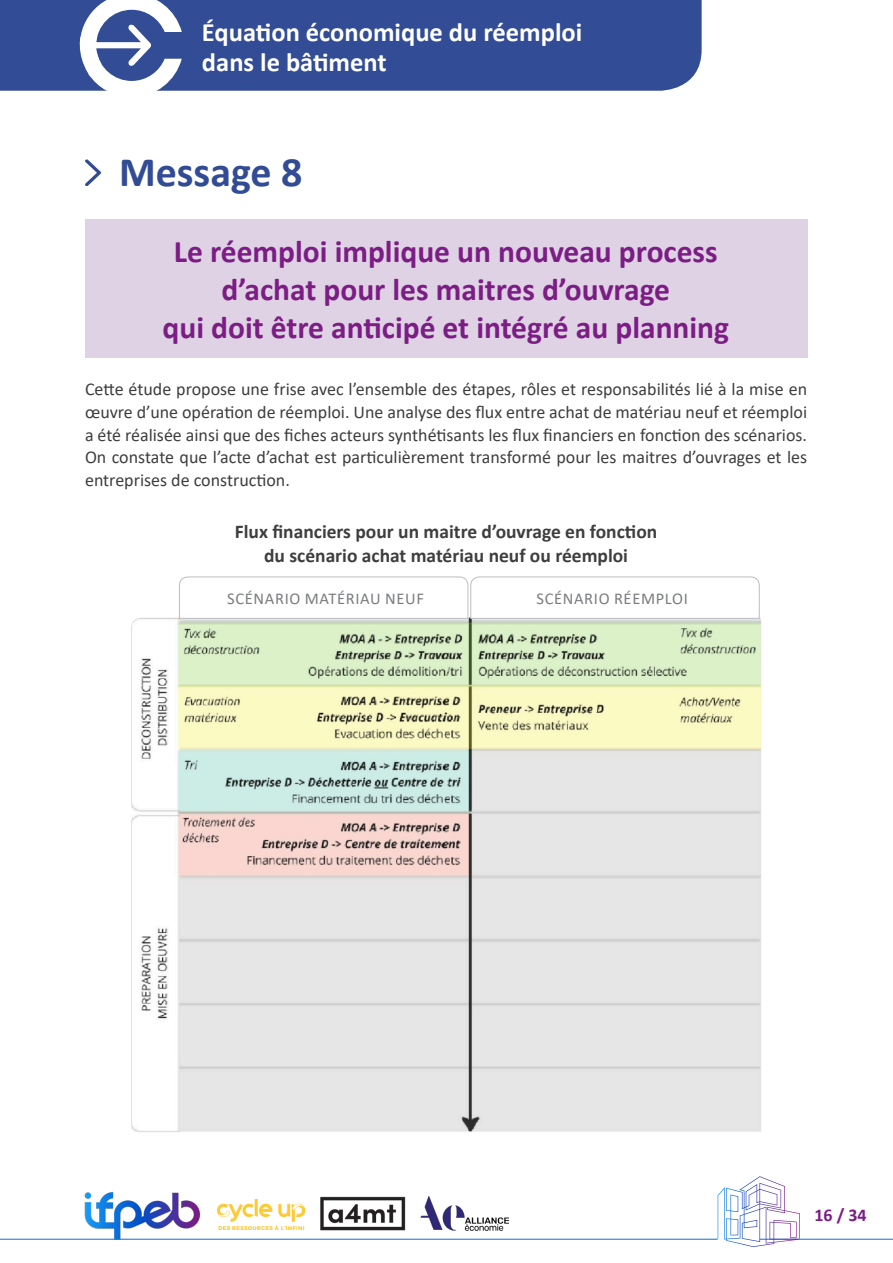
<style>
.page{position:relative;width:893px;height:1263px;background:#fff}
.page>*{position:absolute;margin:0;border:0;box-sizing:border-box;transform-origin:0 0}
.t1{font:700 42px "Calibri";color:#324b95}
.t2{font:700 31.5px/37.8px "Calibri";color:#7b1d84;text-align:center}
.t3{font:700 26.55px "Calibri";color:#fff}
.t4{font:700 19.5px/24px "Calibri";color:#3e3e3f;text-align:center}
.t5{font:18px/22.5px "Calibri";color:#3e3e3f;text-align:justify}
.t6{font:700 18px "Calibri";color:#7b1d84}
.t7{font:16.5px "Calibri";letter-spacing:.04em;color:#7a7c7f}
</style>
<div class="page">
<svg style="left:85px;top:159px;width:16px;height:27px"></svg>
<div style="left:0;top:0;width:702px;height:91px;background:#324c95"></div>
<svg style="left:77px;top:0;width:105px;height:91px"></svg>
<div style="left:85px;top:219px;width:723px;height:139px;background:#dfd2e4"></div>
<img style="left:131px;top:618px;width:630px;height:514px">
<svg style="left:179px;top:576px;width:581px;height:43px"></svg>
<hr style="left:0;top:1239px;width:718px;height:1px;background:#0b70dc">
<hr style="left:760px;top:1239px;width:133px;height:1px;background:#0b70dc">
<img style="left:77px;top:1192px;width:127px;height:48px">
<svg style="left:718px;top:1176px;width:82px;height:71px"></svg>
<img style="left:320px;top:1196px;width:86px;height:35px">
<img style="left:217px;top:1199px;width:88px;height:31px">
<img style="left:420px;top:1196px;width:88px;height:34px">
<p class="t3" style="left:202px;top:13px;width:382px">Équation économique du réemploi</p>
<p class="t3" style="left:202px;top:43px;width:186px">dans le bâtiment</p>
<p class="t1" style="left:119px;top:142px;width:185px">Message 8</p>
<p class="t2" style="left:174px;top:232px;width:545px">Le réemploi implique un nouveau process d’achat pour les maitres d’ouvrage</p>
<p class="t2" style="left:163px;top:308px;width:568px">qui doit être anticipé et intégré au planning</p>
<p class="t5" style="left:85px;top:378px;width:724px">Cette étude propose une frise avec l’ensemble des étapes, rôles et responsabilités lié à la mise en œuvre d’une opération de réemploi. Une analyse des flux entre achat de matériau neuf et réemploi a été réalisée ainsi que des fiches acteurs synthétisants les flux financiers en fonction des scénarios.<br>On constate que l’acte d’achat est particulièrement transformé pour les maitres d’ouvrages et les entreprises de construction.</p>
<p class="t4" style="left:235px;top:519px;width:424px">Flux financiers pour un maitre d’ouvrage en fonction du scénario achat matériau neuf ou réemploi</p>
<p class="t7" style="left:227px;top:587px;width:198px">SCÉNARIO MATÉRIAU NEUF</p>
<p class="t7" style="left:536px;top:587px;width:153px">SCÉNARIO RÉEMPLOI</p>
<p class="t6" style="left:814px;top:1202px;width:54px">16 / 34</p>
</div>
